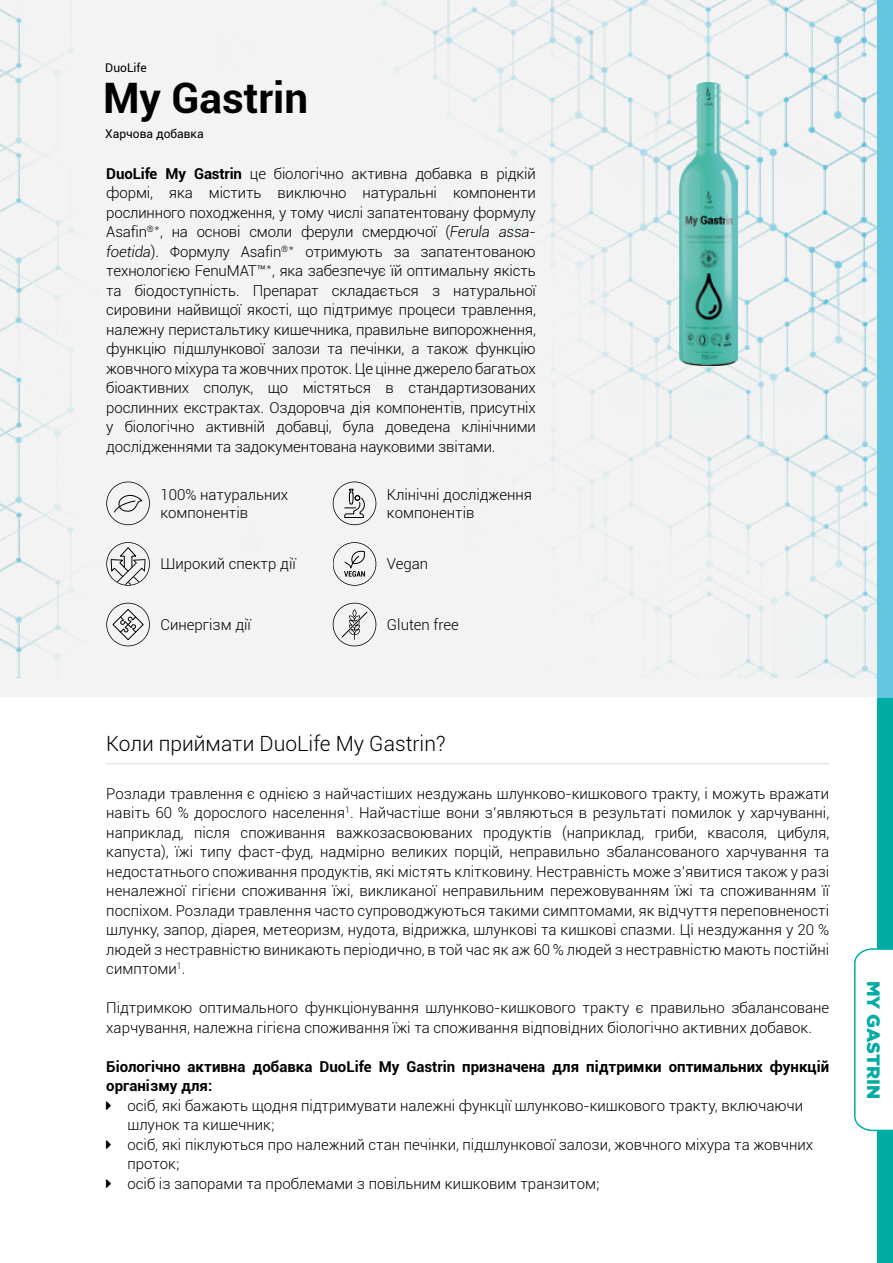
<style>
.page{position:relative;width:893px;height:1263px;background:#fff}
.page>*{position:absolute;margin:0;border:0;box-sizing:border-box;transform-origin:0 0}
.t1{font:700 42px "Roboto";color:#000}
.t2{font:300 21px "Roboto";color:#000}
.t3{font:900 18px "Gotham";color:#00ada5}
.t4{font:300 15px/19.5px "Roboto";color:#000}
.t5{font:700 15px/19.5px "Roboto";color:#000}
.t6{font:12px "Roboto";color:#000}
.s1{font-weight:700}
.s2{font-family:"Lato"}
.s3{font-style:italic}
</style>
<div class="page">
<div style="left:0;top:0;width:893px;height:697px;background:#f3f3f3"></div>
<img style="left:0;top:0;width:877px;height:678px">
<img style="left:680px;top:83px;width:57px;height:283px">
<div style="left:877px;top:697px;width:16px;height:566px;background:#00ada5"></div>
<div style="left:877px;top:0;width:16px;height:697px;background:#64c5e0"></div>
<svg style="left:854px;top:948px;width:39px;height:184px"></svg>
<svg style="left:332px;top:480px;width:46px;height:45px"></svg>
<svg style="left:105px;top:480px;width:47px;height:45px"></svg>
<svg style="left:105px;top:541px;width:47px;height:45px"></svg>
<svg style="left:332px;top:541px;width:46px;height:45px"></svg>
<svg style="left:105px;top:602px;width:47px;height:45px"></svg>
<svg style="left:332px;top:602px;width:46px;height:45px"></svg>
<hr style="left:106px;top:763px;width:723px;height:1px;background:#dadada">
<p class="t6" style="left:105px;top:60px;width:43px">DuoLife</p>
<h1 class="t1" style="left:103px;top:68px;width:206px">My Gastrin</h1>
<p class="t6" style="left:105px;top:126px;width:100px">Харчова добавка</p>
<p class="t4" style="left:106px;top:163px;width:431px;text-align:justify"><span class="s1">DuoLife My Gastrin</span> це біологічно активна добавка в рідкій формі, яка містить виключно натуральні компоненти рослинного походження, у тому числі запатентовану формулу Asafin<sup>®</sup><span class="s2">*</span>, на основі смоли ферули смердючої (<span class="s3">Ferula assa&shy;foetida</span>). Формулу Asafin<sup>®</sup><span class="s2">*</span> отримують за запатентованою технологією FenuMAT™<span class="s2">*</span>, яка забезпечує їй оптимальну якість та біодоступність. Препарат складається з натуральної сировини найвищої якості, що підтримує процеси травлення, належну перистальтику кишечника, правильне випорожнення, функцію підшлункової залози та печінки, а також функцію жовчного міхура та жовчних проток. Це цінне джерело багатьох біоактивних сполук, що містяться в стандартизованих рослинних екстрактах. Оздоровча дія компонентів, присутніх у біологічно активній добавці, була доведена клінічними дослідженнями та задокументована науковими звітами.</p>
<p class="t4" style="left:161px;top:485px;width:129px;line-height:18px">100% натуральних компонентів</p>
<p class="t4" style="left:161px;top:554px;width:137px">Широкий спектр дії</p>
<p class="t4" style="left:161px;top:614px;width:92px">Синергізм дії</p>
<p class="t4" style="left:387px;top:485px;width:147px;line-height:18px">Клінічні дослідження компонентів</p>
<p class="t4" style="left:387px;top:554px;width:43px">Vegan</p>
<p class="t4" style="left:387px;top:614px;width:73px">Gluten free</p>
<h2 class="t2" style="left:106px;top:729px;width:341px">Коли приймати DuoLife My Gastrin?</h2>
<p class="t4" style="left:106px;top:783px;width:724px;text-align:justify">Розлади травлення є однією з найчастіших нездужань шлунково-кишкового тракту, і можуть вражати навіть 60 % дорослого населення<sup>1</sup>. Найчастіше вони з’являються в результаті помилок у харчуванні, наприклад, після споживання важкозасвоюваних продуктів (наприклад, гриби, квасоля, цибуля, капуста), їжі типу фаст-фуд, надмірно великих порцій, неправильно збалансованого харчування та недостатнього споживання продуктів, які містять клітковину. Нестравність може з’явитися також у разі неналежної гігієни споживання їжі, викликаної неправильним пережовуванням їжі та споживанням її поспіхом. Розлади травлення часто супроводжуються такими симптомами, як відчуття переповненості шлунку, запор, діарея, метеоризм, нудота, відрижка, шлункові та кишкові спазми. Ці нездужання у 20 % людей з нестравністю виникають періодично, в той час як аж 60 % людей з нестравністю мають постійні симптоми<sup>1</sup>.</p>
<p class="t4" style="left:106px;top:997px;width:724px">Підтримкою оптимального функціонування шлунково-кишкового тракту є правильно збалансоване харчування, належна гігієна споживання їжі та споживання відповідних біологічно активних добавок.</p>
<p class="t5" style="left:106px;top:1056px;width:724px">Біологічно активна добавка DuoLife My Gastrin призначена для підтримки оптимальних функцій організму для:</p>
<p class="t4" style="left:128px;top:1095px;width:687px">осіб, які бажають щодня підтримувати належні функції шлунково-кишкового тракту, включаючи шлунок та кишечник;<br>осіб, які піклуються про належний стан печінки, підшлункової залози, жовчного міхура та жовчних проток;<br>осіб із запорами та проблемами з повільним кишковим транзитом;</p>
<p class="t3" style="left:886px;top:981px;width:119px;rotate:90deg">MY GASTRIN</p>
</div>
